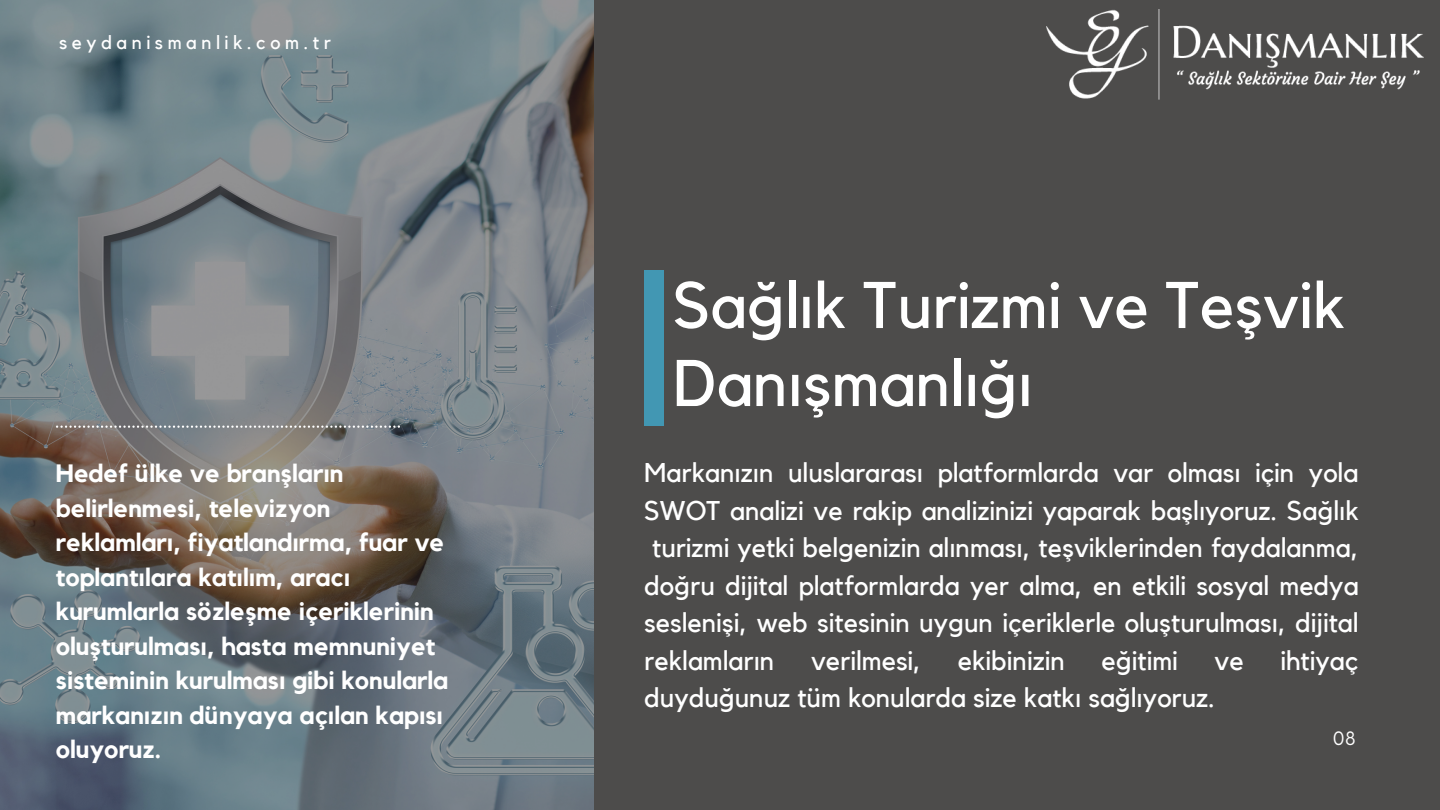
<style>
.page{position:relative;width:1440px;height:810px;background:#fff}
.page>*{position:absolute;margin:0;border:0;box-sizing:border-box;transform-origin:0 0}
.t1{font:65.1px/78px "Kollektif";color:#fff}
.t2{font:27px/37.5px "Kollektif";color:#fff;text-align:justify}
.t3{font:700 25px/34.5px "Kollektif";color:#fff}
.t4{font:19px "Kollektif";letter-spacing:.24em;color:#fff}
.t5{font:18px "Now";color:#fff}
</style>
<div class="page">
<img style="left:0;top:1px;width:594px;height:808px">
<div style="left:594px;top:0;width:846px;height:810px;background:#4d4c4b"></div>
<svg style="left:56px;top:426px;width:344px;height:2px"></svg>
<div style="left:644px;top:270px;width:20px;height:156px;background:#4297b3"></div>
<img style="left:1046px;top:9px;width:378px;height:90px">
<p class="t4" style="left:59px;top:33px;width:274px">seydanismanlik.com.tr</p>
<p class="t3" style="left:56px;top:457px;width:394px">Hedef ülke ve branşların belirlenmesi, televizyon reklamları, fiyatlandırma, fuar ve toplantılara katılım, aracı kurumlarla sözleşme içeriklerinin oluşturulması, hasta memnuniyet sisteminin kurulması gibi konularla markanızın dünyaya açılan kapısı oluyoruz.</p>
<h1 class="t1" style="left:673px;top:269px;width:674px">Sağlık Turizmi ve Teşvik<br>Danışmanlığı</h1>
<p class="t2" style="left:644px;top:455px;width:716px">Markanızın uluslararası platformlarda var olması için yola SWOT analizi ve rakip analizinizi yaparak başlıyoruz. Sağlık turizmi yetki belgenizin alınması, teşviklerinden faydalanma, doğru dijital platformlarda yer alma, en etkili sosyal medya seslenişi, web sitesinin uygun içeriklerle oluşturulması, dijital reklamların</p>
<p class="t2" style="left:811px;top:643px;width:112px">verilmesi,</p>
<p class="t2" style="left:958px;top:643px;width:109px">ekibinizin</p>
<p class="t2" style="left:1102px;top:643px;width:78px">eğitimi</p>
<p class="t2" style="left:1215px;top:643px;width:31px">ve</p>
<p class="t2" style="left:1280px;top:643px;width:80px">ihtiyaç</p>
<p class="t2" style="left:644px;top:680px;width:572px">duyduğunuz tüm konularda size katkı sağlıyoruz.</p>
<p class="t5" style="left:1333px;top:729px;width:25px">08</p>
</div>
